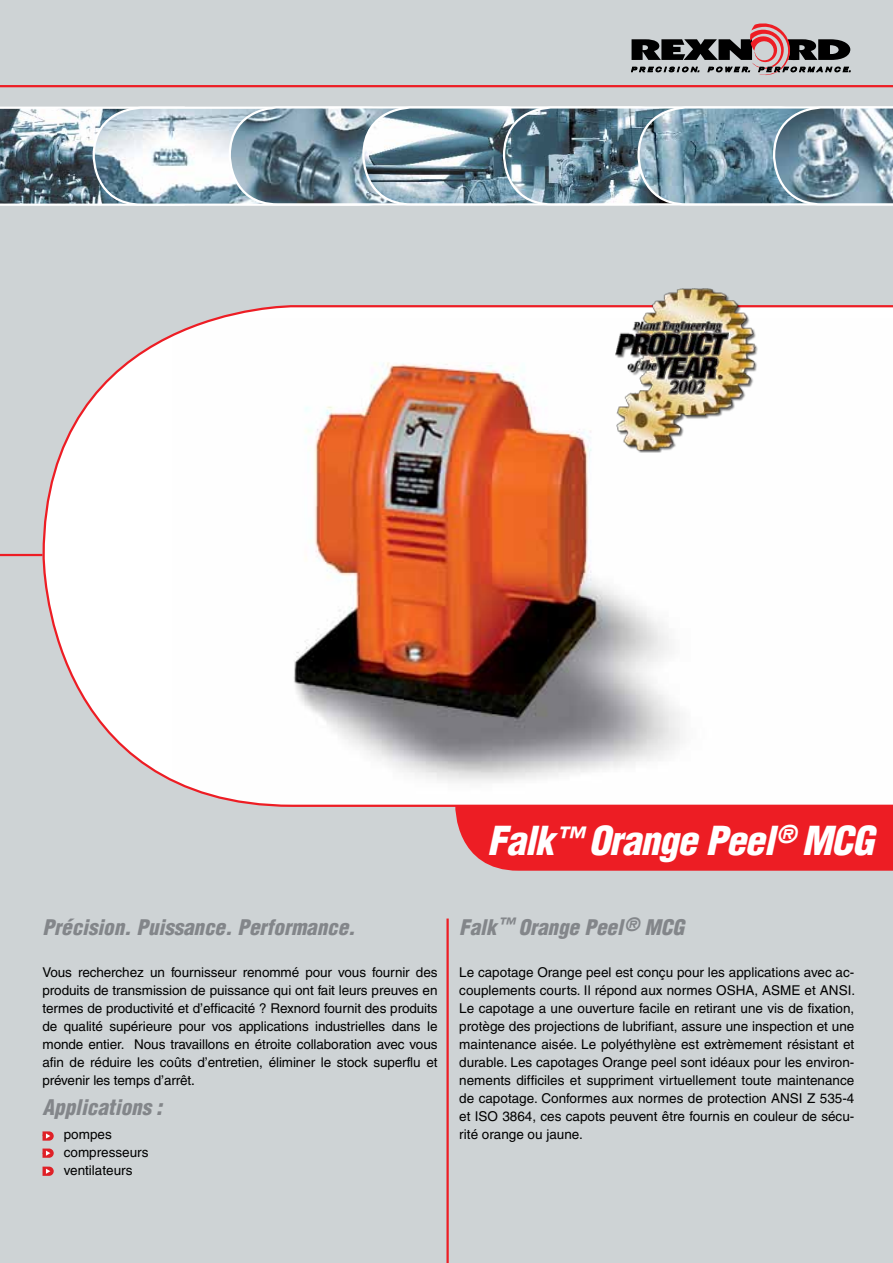
<style>
.page{position:relative;width:893px;height:1263px;background:#ced3d5}
.page>*{position:absolute;margin:0;border:0;box-sizing:border-box;transform-origin:0 0}
.t1{font:39px "Helve Con Bla Obl";letter-spacing:-.02em;color:#fff}
.t2{font:21px "Helve Con Bla Obl";color:#83868a}
.t3{font:13.5px/18px "Helvetica";color:#000;text-align:justify}
.s1{font-family:"Helvetica Neue LT Pro"}
</style>
<div class="page">
<div style="left:455px;top:807px;width:438px;height:64px;background:#ed1d24"></div>
<svg style="left:43px;top:305px;width:850px;height:502px"></svg>
<hr style="left:0;top:554px;width:43px;height:2px;background:#ed1d24">
<hr style="left:446px;top:918px;width:3px;height:345px;background:#ed1d24">
<hr style="left:0;top:85px;width:893px;height:2px;background:#ed1d24">
<svg style="left:0;top:107px;width:134px;height:99px"></svg>
<img style="left:94px;top:108px;width:136px;height:97px">
<div style="left:93px;top:107px;width:323px;height:99px;border:2px solid #fff;border-radius:48px"></div>
<img style="left:230px;top:107px;width:133px;height:97px">
<div style="left:229px;top:106px;width:323px;height:99px;border:2px solid #fff;border-radius:48px"></div>
<img style="left:363px;top:107px;width:141px;height:97px">
<div style="left:362px;top:106px;width:323px;height:99px;border:2px solid #fff;border-radius:48px"></div>
<img style="left:504px;top:107px;width:133px;height:97px">
<div style="left:503px;top:106px;width:323px;height:99px;border:2px solid #fff;border-radius:48px"></div>
<svg style="left:637px;top:106px;width:256px;height:99px;background:#7f9cab"></svg>
<svg style="left:43px;top:1131px;width:11px;height:9px"></svg>
<svg style="left:43px;top:1148px;width:11px;height:10px"></svg>
<svg style="left:43px;top:1166px;width:11px;height:10px"></svg>
<img style="left:602px;top:272px;width:165px;height:190px">
<svg style="left:631px;top:23px;width:219px;height:52px;background:#8f8788"></svg>
<h2 class="t2" style="left:43px;top:914px;width:314px">Précision. Puissance. Performance.</h2>
<p class="t3" style="left:43px;top:963px;width:396px">Vous recherchez un fournisseur renommé pour vous fournir des produits de transmission de puissance qui ont fait leurs preuves en termes de productivité et d’efficacité ? Rexnord fournit des produits de qualité supérieure pour vos applications industrielles dans le monde entier. Nous travaillons en étroite collaboration avec vous afin de réduire les coûts d’entretien, éliminer le stock superflu et prévenir les temps d’arrêt<span class="s1">.</span></p>
<h2 class="t2" style="left:43px;top:1094px;width:121px">Applications :</h2>
<p class="t3" style="left:43px;top:1125px;width:71px">- pompes</p>
<p class="t3" style="left:43px;top:1143px;width:108px;text-align:center">- compresseurs ventilateurs</p>
<h1 class="t1" style="left:487px;top:816px;width:388px">Falk <sup>™</sup> Orange Peel <sup>®</sup> MCG</h1>
<h2 class="t2" style="left:459px;top:914px;width:226px">Falk <sup>™</sup> Orange Peel <sup>®</sup> MCG</h2>
<p class="t3" style="left:459px;top:963px;width:397px">Le capotage Orange peel est conçu pour les applications avec ac&shy;couplements courts. Il répond aux normes OSHA, ASME et ANSI.<br>Le capotage a une ouverture facile en retirant une vis de fixation, protège des projections de lubrifiant, assure une inspection et une maintenance aisée. Le polyéthylène est extrèmement résistant et durable. Les capotages Orange peel sont idéaux pour les environ&shy;nements difficiles et suppriment virtuellement toute maintenance de capotage. Conformes aux normes de protection ANSI Z 535-4 et ISO 3864, ces capots peuvent être fournis en couleur de sécu&shy;rité orange ou jaune.</p>
</div>
